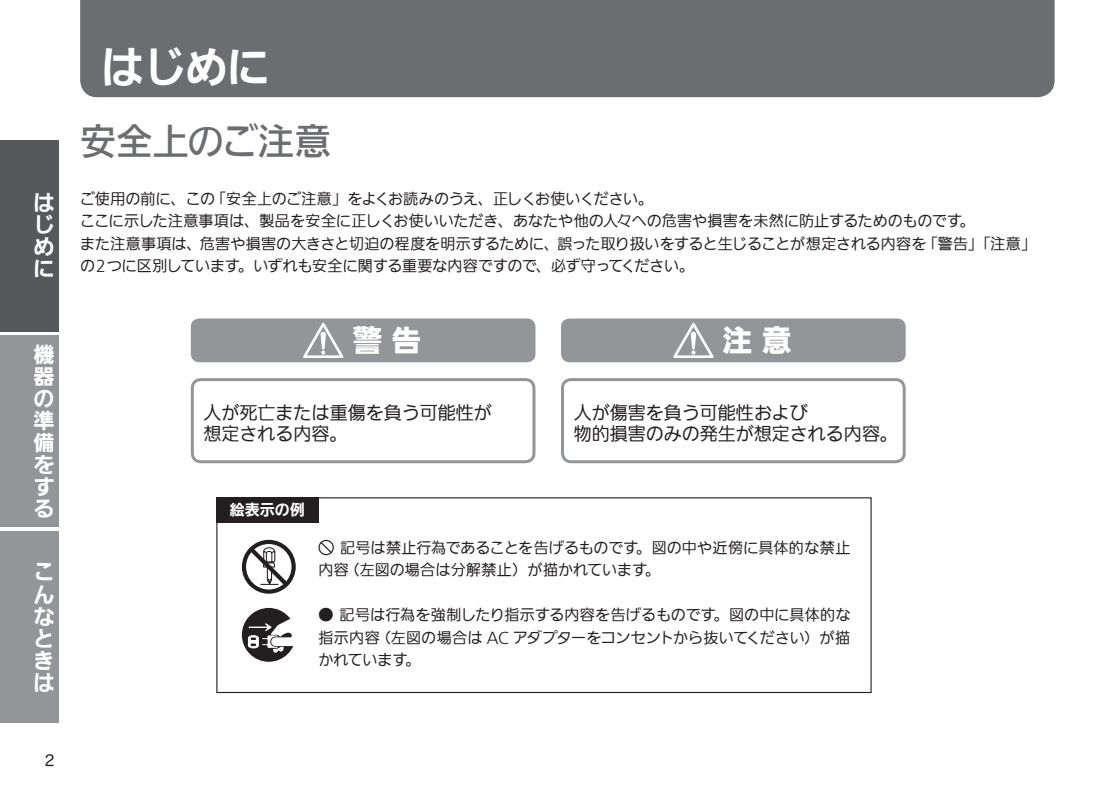
<style>
.page{position:relative;width:1117px;height:798px;background:#fff}
.page>*{position:absolute;margin:0;border:0;box-sizing:border-box;transform-origin:0 0}
.t1{font:700 42px "SUD Go Dsp IWA";color:#fff}
.t2{font:500 36px "SUD Go Dsp IWA";color:#6c6d70}
.t3{font:30px "SUD Go Dsp IWA Eb";color:#fff}
.t4{font:700 21px/22px "SUD Go Dsp IWA";color:#fff;text-align:justify}
.t5{font:100 18px/21px "SUD Go Dsp IWA";color:#231f20}
.t6{font:100 15px/22.5px "SUD Go Dsp IWA";color:#231f20}
.t7{font:700 15px "SUD Go Dsp IWA";color:#fff}
.t8{font:15px "Hira Maru Pro N W4";color:#231f20}
</style>
<div class="page">
<div style="left:0;top:140px;width:59px;height:191px;background:#57585a"></div>
<div style="left:0;top:335px;width:59px;height:192px;background:#939598"></div>
<div style="left:0;top:531px;width:59px;height:191px;background:#939598"></div>
<div style="left:191px;top:378px;width:344px;height:85px;border:3px solid #939598;border-radius:9px"></div>
<div style="left:561px;top:378px;width:344px;height:85px;border:3px solid #939598;border-radius:9px"></div>
<div style="left:191px;top:318px;width:344px;height:44px;background:#939598;border-radius:9px"></div>
<svg style="left:303px;top:322px;width:40px;height:36px"></svg>
<div style="left:561px;top:318px;width:344px;height:44px;background:#939598;border-radius:9px"></div>
<svg style="left:673px;top:322px;width:40px;height:36px"></svg>
<svg style="left:318px;top:539px;width:16px;height:16px"></svg>
<svg style="left:242px;top:539px;width:54px;height:54px"></svg>
<div style="left:242px;top:607px;width:53px;height:54px;background:#231f20;border-radius:50%"></div>
<svg style="left:248px;top:618px;width:47px;height:36px"></svg>
<div style="left:216px;top:497px;width:102px;height:25px;background:#231f20"></div>
<div style="left:80px;top:0;width:974px;height:97px;background:#6c6d70"></div>
<h3 class="t4" style="left:34px;top:193px;width:22px">はじめに</h3>
<h3 class="t4" style="left:34px;top:345px;width:22px">機器の準備をする</h3>
<h3 class="t4" style="left:34px;top:562px;width:22px">こんなときは</h3>
<p class="t8" style="left:45px;top:746px;width:11px">2</p>
<h1 class="t1" style="left:101px;top:46px;width:169px">はじめに</h1>
<h2 class="t2" style="left:80px;top:123px;width:252px">安全上のご注意</h2>
<p class="t6" style="left:80px;top:188px;width:957px">ご使用の前に、この「安全上のご注意」をよくお読みのうえ、正しくお使いください。<br>ここに示した注意事項は、製品を安全に正しくお使いいただき、あなたや他の人々への危害や損害を未然に防止するためのものです。<br>また注意事項は、危害や損害の大きさと切迫の程度を明示するために、誤った取り扱いをすると生じることが想定される内容を「警告」「注意」の２つに区別しています。いずれも安全に関する重要な内容ですので、必ず守ってください。</p>
<h3 class="t3" style="left:352px;top:325px;width:71px">警 告</h3>
<h3 class="t3" style="left:722px;top:325px;width:71px">注 意</h3>
<p class="t5" style="left:203px;top:403px;width:289px">人が死亡または重傷を負う可能性が想定される内容。</p>
<p class="t5" style="left:573px;top:403px;width:325px">人が傷害を負う可能性および<br>物的損害のみの発生が想定される内容。</p>
<p class="t7" style="left:230px;top:502px;width:76px">絵表示の例</p>
<p class="t6" style="left:318px;top:537px;width:533px;text-indent:22px">記号は禁止行為であることを告げるものです。図の中や近傍に具体的な禁止内容（左図の場合は分解禁止）が描かれています。</p>
<p class="t6" style="left:318px;top:604px;width:533px;text-align:justify">● 記号は行為を強制したり指示する内容を告げるものです。図の中に具体的な指示内容（左図の場合は AC アダプターをコンセントから抜いてください）が描かれています。</p>
</div>
